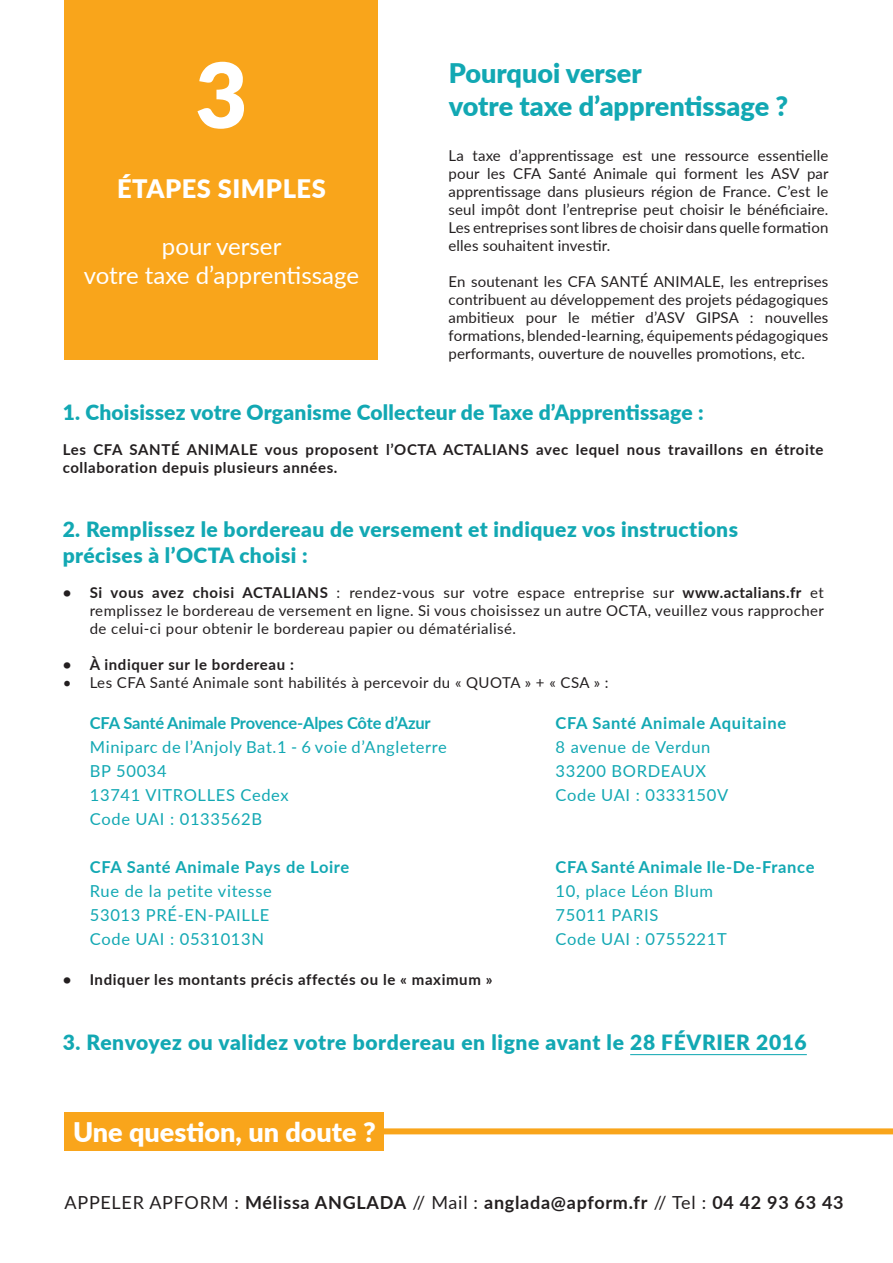
<style>
.page{position:relative;width:893px;height:1263px;background:#fff}
.page>*{position:absolute;margin:0;border:0;box-sizing:border-box;transform-origin:0 0}
.t1{font:900 90px "Lato";color:#fff}
.t2{font:900 27px/32.4px "Lato";color:#12a8b3}
.t3{font:900 27px "Lato";color:#fff}
.t4{font:900 25.5px "Lato";letter-spacing:.02em;color:#fff}
.t5{font:24px "Lato";color:#fff}
.t6{font:900 21px/25.2px "Lato";letter-spacing:.02em;color:#12a8b3}
.t7{font:700 18px "Lato";letter-spacing:.04em;color:#231f20}
.t8{font:16.5px "Lato";letter-spacing:.04em;color:#12a8b3}
.t9{font:700 16.5px "Lato";letter-spacing:.035em;color:#12a8b3}
.t10{font:700 16.5px "Lato";letter-spacing:-.01em;color:#12a8b3}
.t11{font:15px/18px "Lato";letter-spacing:.01em;color:#231f20;text-align:justify}
.t12{font:700 15px/18px "Lato";letter-spacing:.04em;color:#231f20}
.t13{font:15px "Lato";letter-spacing:.03em;color:#231f20}
.s1{font-weight:700}
.s2{font-weight:400}
</style>
<div class="page">
<div style="left:65px;top:1112px;width:319px;height:39px;background:#f9a51b"></div>
<div style="left:65px;top:0;width:313px;height:359px;background:#f9a51b"></div>
<hr style="left:630px;top:1054px;width:177px;height:1px;background:#12a8b3">
<div style="left:382px;top:1128px;width:511px;height:6px;background:#f9a51b"></div>
<p class="t1" style="left:195px;top:28px;width:54px">3</p>
<p class="t4" style="left:117px;top:169px;width:210px">ÉTAPES SIMPLES</p>
<p class="t5" style="left:162px;top:229px;width:121px">pour verser</p>
<p class="t5" style="left:84px;top:258px;width:277px">votre taxe d’apprentissage</p>
<p class="t2" style="left:449px;top:56px;width:341px">Pourquoi verser<br>votre taxe d’apprentissage ?</p>
<p class="t11" style="left:448px;top:146px;width:382px">La taxe d’apprentissage est une ressource essentielle pour les CFA Santé Animale qui forment les ASV par apprentissage dans plusieurs région de France. C’est le seul impôt dont l’entreprise peut choisir le bénéficiaire.<br>Les entreprises sont libres de choisir dans quelle formation elles souhaitent investir.</p>
<p class="t11" style="left:448px;top:272px;width:381px">En soutenant les CFA SANTÉ ANIMALE, les entreprises contribuent au développement des projets pédagogiques ambitieux pour le métier d’ASV GIPSA : nouvelles formations, blended-learning, équipements pédagogiques performants, ouverture de nouvelles promotions, etc.</p>
<p class="t6" style="left:63px;top:399px;width:642px">1. Choisissez votre Organisme Collecteur de Taxe d’Apprentissage :</p>
<p class="t12" style="left:63px;top:439px;width:762px">Les CFA SANTÉ ANIMALE vous proposent l’OCTA ACTALIANS avec lequel nous travaillons en étroite collaboration depuis plusieurs années.</p>
<p class="t6" style="left:63px;top:516px;width:677px">2. Remplissez le bordereau de versement et indiquez vos instructions précises à l’OCTA choisi :</p>
<p class="t11" style="left:90px;top:583px;width:736px;text-indent:-27px"><span class="s1">• Si vous avez choisi ACTALIANS</span> : rendez-vous sur votre espace entreprise sur <span class="s1">www.actalians.fr</span> et remplissez le bordereau de versement en ligne. Si vous choisissez un autre OCTA, veuillez vous rapprocher de celui-ci pour obtenir le bordereau papier ou dématérialisé.</p>
<p class="t12" style="left:63px;top:655px;width:233px">• À indiquer sur le bordereau :</p>
<p class="t13" style="left:63px;top:672px;width:547px">• Les CFA Santé Animale sont habilités à percevoir du « QUOTA » + « CSA » :</p>
<p class="t10" style="left:90px;top:711px;width:342px">CFA Santé Animale Provence-Alpes Côte d’Azur</p>
<p class="t8" style="left:90px;top:735px;width:359px">Miniparc de l’Anjoly Bat.1 - 6 voie d’Angleterre</p>
<p class="t8" style="left:90px;top:759px;width:78px">BP 50034</p>
<p class="t8" style="left:90px;top:783px;width:200px">13741 VITROLLES Cedex</p>
<p class="t8" style="left:90px;top:807px;width:174px">Code UAI : 0133562B</p>
<p class="t9" style="left:90px;top:855px;width:261px">CFA Santé Animale Pays de Loire</p>
<p class="t8" style="left:90px;top:879px;width:184px">Rue de la petite vitesse</p>
<p class="t8" style="left:90px;top:903px;width:181px">53013 PRÉ-EN-PAILLE</p>
<p class="t8" style="left:90px;top:927px;width:176px">Code UAI : 0531013N</p>
<p class="t12" style="left:63px;top:970px;width:431px">• Indiquer les montants précis affectés ou le « maximum »</p>
<p class="t9" style="left:556px;top:711px;width:232px">CFA Santé Animale Aquitaine</p>
<p class="t8" style="left:556px;top:735px;width:156px">8 avenue de Verdun</p>
<p class="t8" style="left:556px;top:759px;width:152px">33200 BORDEAUX</p>
<p class="t8" style="left:556px;top:783px;width:174px">Code UAI : 0333150V</p>
<p class="t9" style="left:556px;top:855px;width:260px">CFA Santé Animale Ile-De-France</p>
<p class="t8" style="left:556px;top:879px;width:159px">10, place Léon Blum</p>
<p class="t8" style="left:556px;top:903px;width:104px">75011 PARIS</p>
<p class="t8" style="left:556px;top:927px;width:173px">Code UAI : 0755221T</p>
<p class="t6" style="left:63px;top:1028px;width:746px">3. Renvoyez ou validez votre bordereau en ligne avant le 28 FÉVRIER 2016</p>
<p class="t3" style="left:73px;top:1112px;width:304px">Une question, un doute ?</p>
<p class="t7" style="left:65px;top:1189px;width:780px"><span class="s2">APPELER APFORM :</span> Mélissa ANGLADA <span class="s2">// Mail :</span> anglada@apform.fr <span class="s2">// Tel :</span> 04 42 93 63 43</p>
</div>
